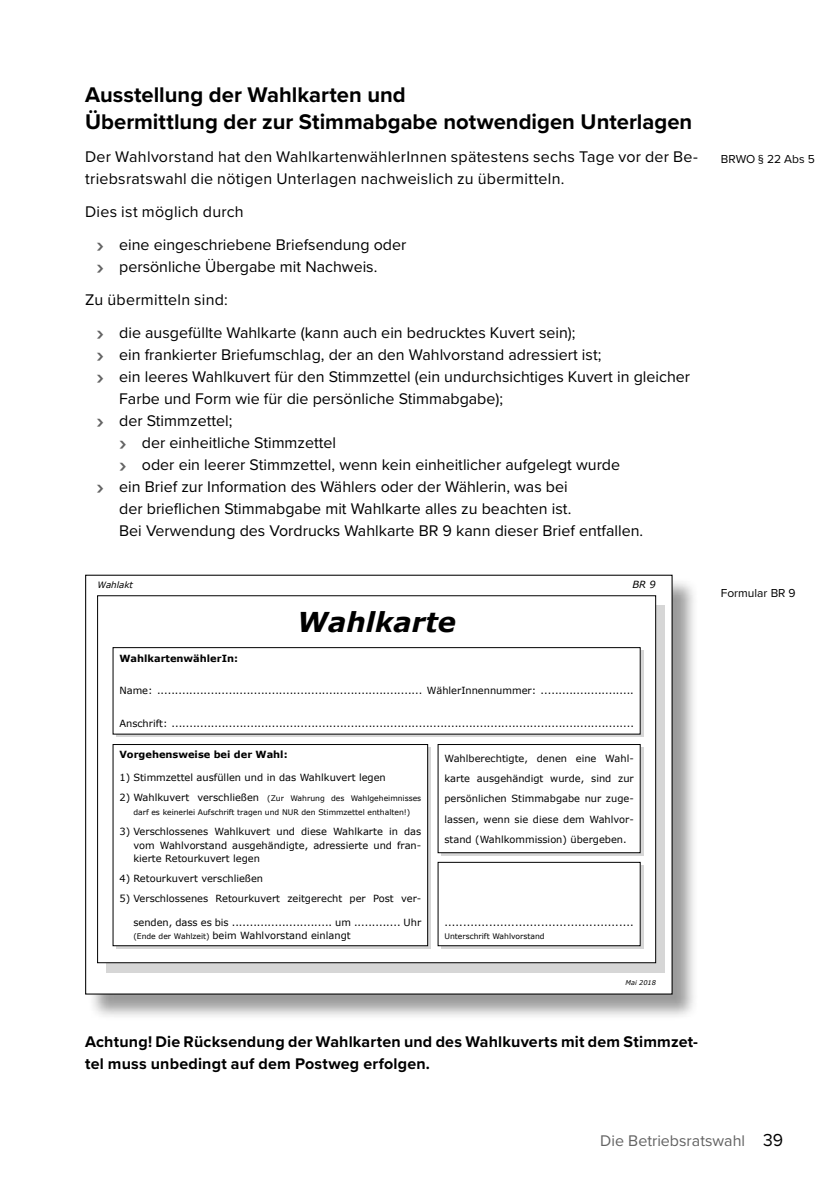
<style>
.page{position:relative;width:840px;height:1191px;background:#fff}
.page>*{position:absolute;margin:0;border:0;box-sizing:border-box;transform-origin:0 0}
.t1{font:italic 700 27.4px "Verdana";color:#000}
.t2{font:700 22px/26.4px "Proxima Nova";color:#000}
.t3{font:16px/33px "Proxima Nova";color:#000}
.t4{font:700 16px/22px "Proxima Nova";letter-spacing:.015em;color:#000}
.t5{font:16px "Proxima Nova";color:#636363}
.t6{font:12px "Proxima Nova";color:#000}
.t7{font:9.8px/20.4px "Verdana";color:#000;text-align:justify}
.t8{font:700 9.8px "Verdana";color:#000}
.t9{font:italic 9.8px "Verdana";color:#000}
.t10{font:italic 8.8px "Verdana";color:#000}
.t11{font:7.6px/13.6px "Verdana";color:#000;text-align:center}
.t12{font:italic 6.6px "Verdana";color:#000}
.s1{font-weight:700;font-size:22px;color:#636363}
.s2{font-size:9.8px}
.s3{font-size:7.6px}
.s4{font-size:18px;color:#000}
</style>
<div class="page">
<div style="left:87px;top:577px;width:612px;height:443px;background:#000;opacity:.4"></div>
<div style="left:86px;top:575px;width:585px;height:419px;background:#fff"></div>
<svg style="left:107px;top:605px;width:557px;height:367px;background:#c0c0c0"></svg>
<div style="left:97px;top:596px;width:558px;height:366px;background:#fff"></div>
<svg style="left:441px;top:747px;width:202px;height:109px"></svg>
<div style="left:116px;top:650px;width:527px;height:87px;background:linear-gradient(to right,#505050,#505050)"></div>
<svg style="left:116px;top:747px;width:314px;height:202px;background:#b0b0b0"></svg>
<div style="left:113px;top:647px;width:526px;height:87px;background:#fff"></div>
<div style="left:113px;top:647px;width:527px;height:87px;border:1px solid #000"></div>
<div style="left:113px;top:744px;width:314px;height:201px;background:#fff"></div>
<div style="left:113px;top:744px;width:314px;height:202px;border:1px solid #000"></div>
<div style="left:441px;top:865px;width:202px;height:84px;background:linear-gradient(to right,#d6d6d6,#d6d6d6)"></div>
<div style="left:438px;top:862px;width:201px;height:83px;background:#fff"></div>
<div style="left:437px;top:862px;width:203px;height:84px;border:1px solid #000"></div>
<div style="left:438px;top:744px;width:201px;height:108px;background:#fff"></div>
<div style="left:437px;top:744px;width:203px;height:109px;border:1px solid #000"></div>
<h2 class="t2" style="left:85px;top:81px;width:608px">Ausstellung der Wahlkarten und<br>Übermittlung der zur Stimmabgabe notwendigen Unterlagen</h2>
<h3 class="t3" style="left:85px;top:145px;width:614px;line-height:22px">Der Wahlvorstand hat den WahlkartenwählerInnen spätestens sechs Tage vor der Be&shy;triebsratswahl die nötigen Unterlagen nachweislich zu übermitteln.</h3>
<h3 class="t3" style="left:96px;top:194px;width:311px;text-indent:-11px">Dies ist möglich durch<br><span class="s1">›</span> eine eingeschriebene Briefsendung oder</h3>
<h3 class="t3" style="left:85px;top:249px;width:293px;text-indent:11px"><span class="s1">›</span> persönliche Übergabe mit Nachweis.<br>Zu übermitteln sind:</h3>
<h3 class="t3" style="left:96px;top:315px;width:480px"><span class="s1">›</span> die ausgefüllte Wahlkarte (kann auch ein bedrucktes Kuvert sein);</h3>
<h3 class="t3" style="left:96px;top:337px;width:506px"><span class="s1">›</span> ein frankierter Briefumschlag, der an den Wahlvorstand adressiert ist;</h3>
<h3 class="t3" style="left:96px;top:359px;width:595px"><span class="s1">›</span> ein leeres Wahlkuvert für den Stimmzettel (ein undurchsichtiges Kuvert in gleicher</h3>
<h3 class="t3" style="left:119px;top:381px;width:385px">Farbe und Form wie für die persönliche Stimmabgabe);</h3>
<h3 class="t3" style="left:96px;top:403px;width:137px"><span class="s1">›</span> der Stimmzettel;</h3>
<h3 class="t3" style="left:119px;top:425px;width:218px"><span class="s1">›</span> der einheitliche Stimmzettel</h3>
<h3 class="t3" style="left:119px;top:447px;width:502px"><span class="s1">›</span> oder ein leerer Stimmzettel, wenn kein einheitlicher aufgelegt wurde</h3>
<h3 class="t3" style="left:96px;top:469px;width:472px"><span class="s1">›</span> ein Brief zur Information des Wählers oder der Wählerin, was bei</h3>
<h3 class="t3" style="left:119px;top:491px;width:453px">der brieflichen Stimmabgabe mit Wahlkarte alles zu beachten ist.</h3>
<h3 class="t3" style="left:119px;top:513px;width:525px">Bei Verwendung des Vordrucks Wahlkarte BR 9 kann dieser Brief entfallen.</h3>
<p class="t10" style="left:97px;top:578px;width:37px">Wahlakt</p>
<p class="t9" style="left:632px;top:577px;width:25px">BR 9</p>
<h1 class="t1" style="left:297px;top:602px;width:160px">Wahlkarte</h1>
<p class="t8" style="left:119px;top:651px;width:120px">WahlkartenwählerIn:</p>
<p class="t7" style="left:119px;top:680px;width:515px">Name: .......................................................................... WählerInnennummer: ..........................</p>
<p class="t7" style="left:119px;top:713px;width:515px">Anschrift: .................................................................................................................................</p>
<p class="t8" style="left:119px;top:748px;width:170px">Vorgehensweise bei der Wahl:</p>
<p class="t7" style="left:119px;top:767px;width:268px">1) Stimmzettel ausfüllen und in das Wahlkuvert legen</p>
<p class="t11" style="left:119px;top:791px;width:303px"><span class="s2">2) Wahlkuvert verschließen</span> (Zur Wahrung des Wahlgeheimnisses darf es keinerlei Aufschrift tragen und NUR den Stimmzettel enthalten!)</p>
<p class="t7" style="left:133px;top:824px;width:289px;line-height:13.6px;text-indent:-14px">3) Verschlossenes Wahlkuvert und diese Wahlkarte in das vom Wahlvorstand ausgehändigte, adressierte und fran&shy;kierte Retourkuvert legen</p>
<p class="t7" style="left:119px;top:868px;width:145px">4) Retourkuvert verschließen</p>
<p class="t7" style="left:119px;top:888px;width:303px">5) Verschlossenes Retourkuvert zeitgerecht per Post ver-</p>
<p class="t7" style="left:133px;top:915px;width:289px;line-height:13.6px">senden, dass es bis ............................ um ............. Uhr <span class="s3">(Ende der Wahlzeit)</span> beim Wahlvorstand einlangt</p>
<p class="t7" style="left:444px;top:912px;width:191px">...................................................</p>
<p class="t7" style="left:444px;top:747px;width:191px">Wahlberechtigte, denen eine Wahl&shy;karte ausgehändigt wurde, sind zur persönlichen Stimmabgabe nur zuge&shy;lassen, wenn sie diese dem Wahlvor&shy;stand (Wahlkommission) übergeben.</p>
<p class="t11" style="left:444px;top:929px;width:102px">Unterschrift Wahlvorstand</p>
<p class="t12" style="left:625px;top:977px;width:32px">Mai 2018</p>
<h3 class="t4" style="left:85px;top:1030px;width:614px">Achtung! Die Rücksendung der Wahlkarten und des Wahlkuverts mit dem Stimmzet&shy;tel muss unbedingt auf dem Postweg erfolgen.</h3>
<p class="t6" style="left:720px;top:150px;width:95px">BRWO § 22 Abs 5</p>
<p class="t6" style="left:720px;top:584px;width:76px">Formular BR 9</p>
<h3 class="t5" style="left:600px;top:1128px;width:184px">Die Betriebsratswahl <span class="s4">39</span></h3>
</div>
